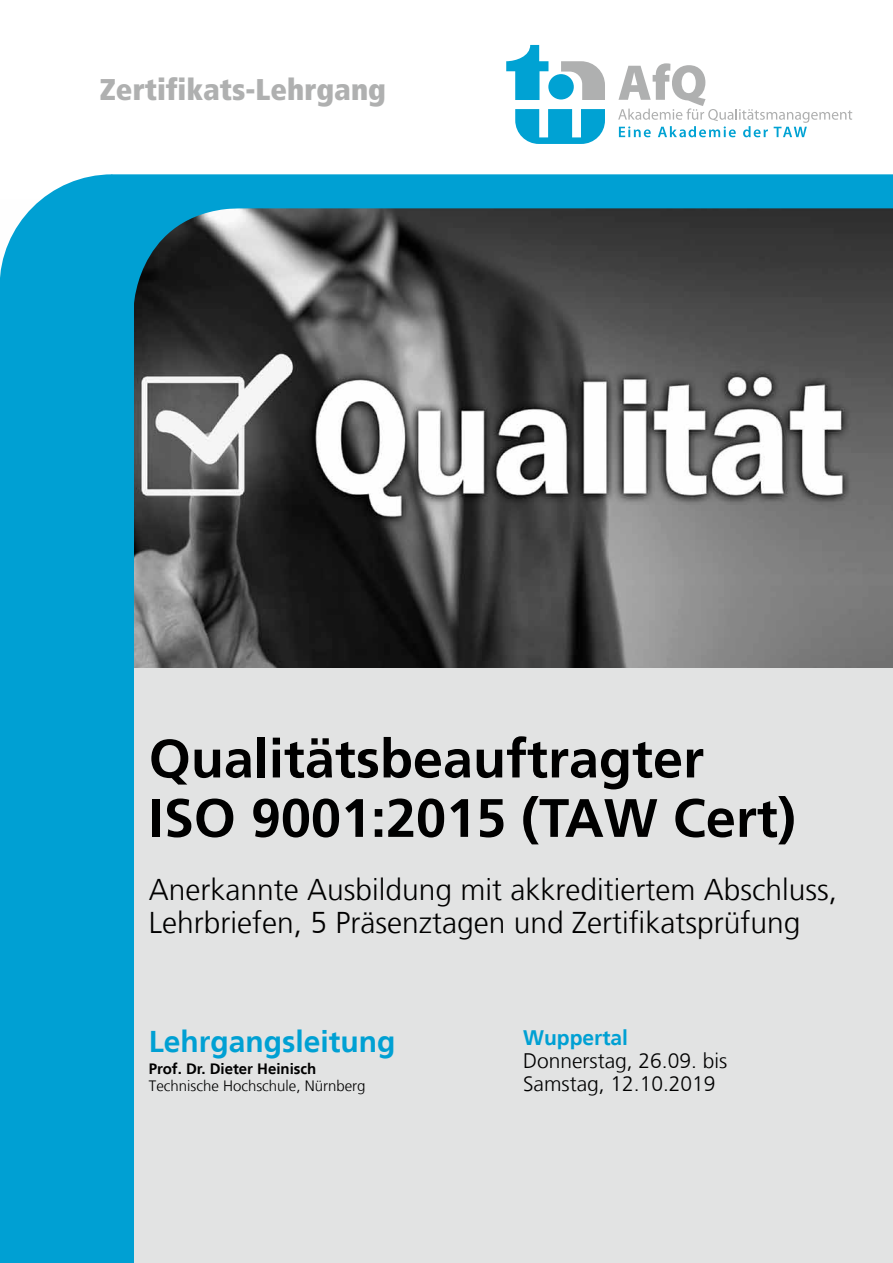
<style>
.page{position:relative;width:893px;height:1263px;background:#fff}
.page>*{position:absolute;margin:0;border:0;box-sizing:border-box;transform-origin:0 0}
.t1{font:700 54px/59.4px "Frutiger LT";color:#000}
.t2{font:300 30px/33px "Frutiger LT";color:#000}
.t3{font:900 condensed 30px "Frutiger LT";color:#afb0b0}
.t4{font:700 30px "Frutiger LT";color:#00a0d3}
.t5{font:300 21px/23.1px "Frutiger LT";color:#000}
.t6{font:700 21px "Frutiger LT";color:#00a0d3}
.t7{font:300 15px "Frutiger LT";color:#000}
.t8{font:700 15px "Frutiger LT";color:#000}
</style>
<div class="page">
<div style="left:81px;top:190px;width:812px;height:1073px;background:#e2e3e3"></div>
<svg style="left:561px;top:61px;width:44px;height:39px"></svg>
<svg style="left:506px;top:45px;width:42px;height:55px"></svg>
<div style="left:548px;top:74px;width:26px;height:26px;background:#00a2d3;border-radius:50%"></div>
<svg style="left:515px;top:109px;width:90px;height:35px"></svg>
<svg style="left:618px;top:63px;width:234px;height:74px"></svg>
<img style="left:134px;top:400px;width:759px;height:268px">
<div style="left:0;top:351px;width:134px;height:912px;background:#00a0d3"></div>
<svg style="left:0;top:174px;width:893px;height:226px;background:#41626c"></svg>
<svg style="left:53px;top:174px;width:247px;height:207px;background:#2a768f"></svg>
<p class="t3" style="left:100px;top:71px;width:288px">Zertifikats-Lehrgang</p>
<h1 class="t1" style="left:149px;top:729px;width:648px">Qualitätsbeauftragter<br>ISO 9001:2015 (TAW Cert)</h1>
<p class="t2" style="left:149px;top:873px;width:690px">Anerkannte Ausbildung mit akkreditiertem Abschluss,<br>Lehrbriefen, 5 Präsenztagen und Zertifikatsprüfung</p>
<p class="t4" style="left:149px;top:1023px;width:248px">Lehrgangsleitung</p>
<p class="t8" style="left:149px;top:1060px;width:169px">Prof. Dr. Dieter Heinisch</p>
<p class="t7" style="left:149px;top:1077px;width:218px">Technische Hochschule, Nürnberg</p>
<p class="t6" style="left:523px;top:1025px;width:107px">Wuppertal</p>
<p class="t5" style="left:523px;top:1049px;width:206px">Donnerstag, 26.09. bis<br>Samstag, 12.10.2019</p>
</div>
